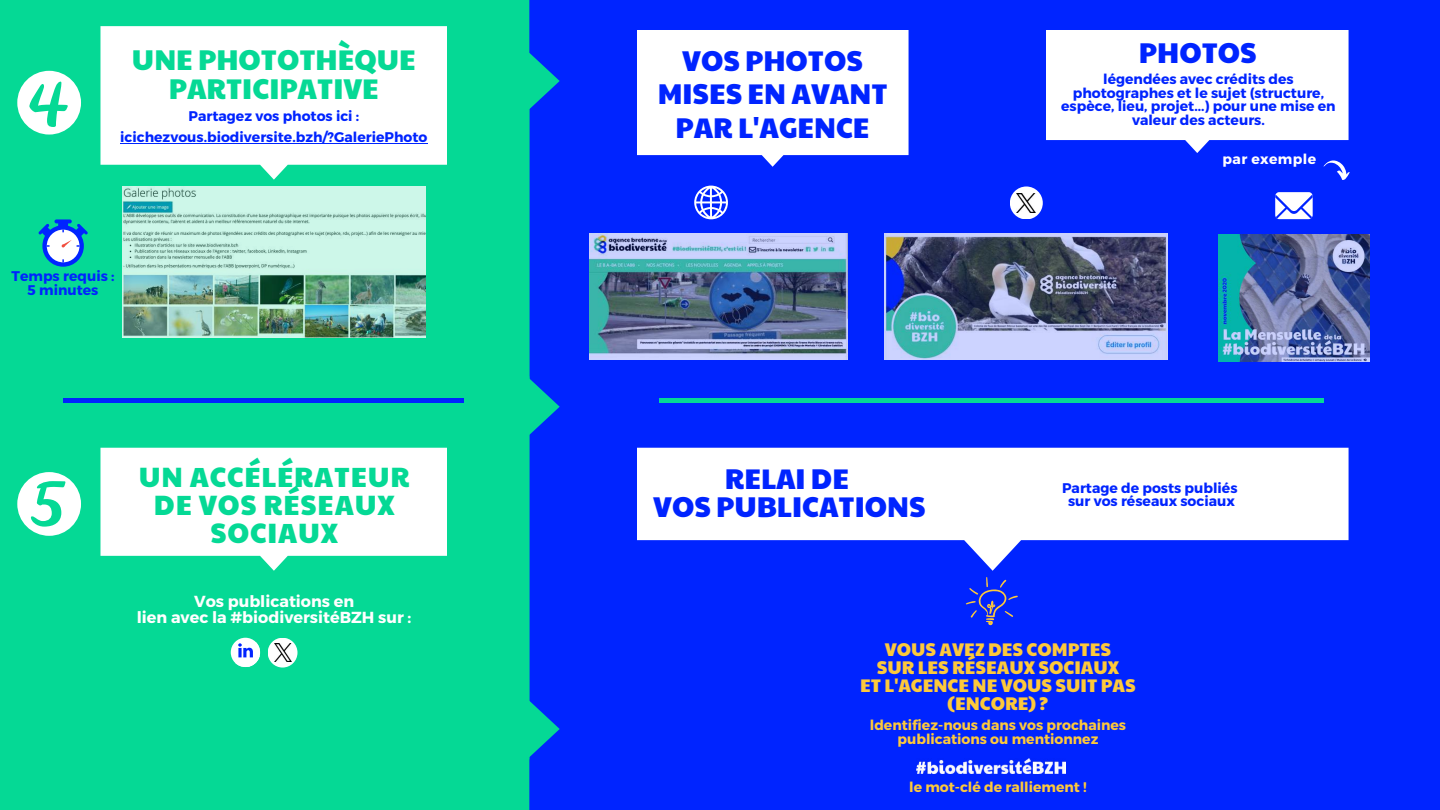
<style>
.page{position:relative;width:1440px;height:810px;background:#0024ff}
.page>*{position:absolute;margin:0;border:0;box-sizing:border-box;transform-origin:0 0}
.t1{font:28px/33.8px "Paytone One";color:#0024ff;text-align:center}
.t2{font:28px/28.5px "Paytone One";color:#05d995;text-align:center}
.t3{font:27.4px/27.8px "Paytone One";letter-spacing:.03em;color:#05d995;text-align:center}
.t4{font:18px/18px "Paytone One";color:#fdc93b;text-align:center}
.t5{font:700 16px/15.8px "Montserrat";color:#fff;text-align:center}
.t6{font:700 14px/13.5px "Montserrat";color:#0024ff;text-align:center}
.t7{font:700 14px/13.5px "Montserrat";color:#fdc93b;text-align:center}
.t8{font:700 14px "Montserrat";letter-spacing:.03em;color:#fff}
</style>
<div class="page">
<div style="left:0;top:0;width:523px;height:810px;background:#05d995"></div>
<svg style="left:523px;top:0;width:8px;height:54px"></svg>
<svg style="left:523px;top:54px;width:37px;height:322px"></svg>
<svg style="left:523px;top:376px;width:37px;height:434px"></svg>
<svg style="left:637px;top:30px;width:272px;height:137px;background:#e9ecff"></svg>
<svg style="left:1046px;top:30px;width:303px;height:123px;background:#e5e8ff"></svg>
<svg style="left:1324px;top:160px;width:26px;height:20px"></svg>
<svg style="left:38px;top:224px;width:12px;height:12px"></svg>
<div style="left:58px;top:222px;width:10px;height:10px;background:#0024ff"></div>
<svg style="left:54px;top:219px;width:18px;height:4px"></svg>
<svg style="left:42px;top:225px;width:42px;height:42px"></svg>
<div style="left:47px;top:230px;width:32px;height:32px;background:#fff;border-radius:50%"></div>
<svg style="left:62px;top:224px;width:26px;height:23px"></svg>
<svg style="left:100px;top:26px;width:347px;height:154px;background:#e6fbf4"></svg>
<svg style="left:17px;top:71px;width:64px;height:64px"></svg>
<img style="left:122px;top:186px;width:303px;height:152px">
<hr style="left:63px;top:399px;width:401px;height:3px;background:#0024ff">
<svg style="left:100px;top:448px;width:347px;height:123px;background:#e1faf2"></svg>
<svg style="left:17px;top:472px;width:64px;height:64px"></svg>
<svg style="left:694px;top:186px;width:34px;height:33px"></svg>
<svg style="left:1275px;top:192px;width:38px;height:27px"></svg>
<img style="left:589px;top:233px;width:258px;height:127px">
<img style="left:884px;top:233px;width:284px;height:127px">
<img style="left:1219px;top:235px;width:150px;height:126px">
<hr style="left:659px;top:399px;width:664px;height:3px;background:#05d995">
<svg style="left:637px;top:448px;width:712px;height:123px;fill:#fff"></svg>
<svg style="left:966px;top:577px;width:52px;height:49px"></svg>
<img style="left:917px;top:758px;width:149px;height:16px">
<div style="left:231px;top:638px;width:29px;height:29px;background:#fff;border-radius:50%"></div>
<svg style="left:235px;top:642px;width:26px;height:25px"></svg>
<hr style="left:120px;top:143px;width:307px;height:1px;background:#0024ff">
<div style="left:1010px;top:186px;width:33px;height:33px;background:#fff;border-radius:50%"></div>
<img style="left:1017px;top:193px;width:19px;height:20px">
<div style="left:268px;top:638px;width:30px;height:30px;background:#fff;border-radius:50%"></div>
<img style="left:274px;top:644px;width:17px;height:17px">
<h1 class="t2" style="left:132px;top:44px;width:285px">UNE PHOTOTHÈQUE<br>PARTICIPATIVE</h1>
<p class="t6" style="left:120px;top:105px;width:309px;line-height:21px">Partagez vos photos ici : icichezvous.biodiversite.bzh/?GaleriePhoto</p>
<p class="t6" style="left:12px;top:268px;width:104px;line-height:14.2px">Temps requis :<br>5 minutes</p>
<h2 class="t3" style="left:139px;top:462px;width:272px">UN ACCÉLÉRATEUR<br>DE VOS RÉSEAUX<br>SOCIAUX</h2>
<p class="t5" style="left:137px;top:593px;width:276px">Vos publications en<br>lien avec la #biodiversitéBZH sur :</p>
<h1 class="t1" style="left:658px;top:42px;width:231px">VOS PHOTOS<br>MISES EN AVANT<br>PAR L'AGENCE</h1>
<h1 class="t1" style="left:1139px;top:35px;width:119px">PHOTOS</h1>
<p class="t8" style="left:1223px;top:150px;width:95px">par exemple</p>
<p class="t6" style="left:1061px;top:72px;width:276px">légendées avec crédits des photographes et le sujet (structure, espèce, lieu, projet...) pour une mise en valeur des acteurs.</p>
<h1 class="t1" style="left:653px;top:463px;width:274px;line-height:28.5px">RELAI DE<br>VOS PUBLICATIONS</h1>
<p class="t6" style="left:1062px;top:481px;width:177px">Partage de posts publiés sur vos réseaux sociaux</p>
<p class="t4" style="left:860px;top:640px;width:277px">VOUS AVEZ DES COMPTES<br>SUR LES RÉSEAUX SOCIAUX<br>ET L'AGENCE NE VOUS SUIT PAS (ENCORE) ?</p>
<p class="t7" style="left:870px;top:718px;width:258px">ldentifiez-nous dans vos prochaines publications ou mentionnez</p>
<p class="t7" style="left:909px;top:779px;width:179px">le mot-clé de ralliement !</p>
</div>
